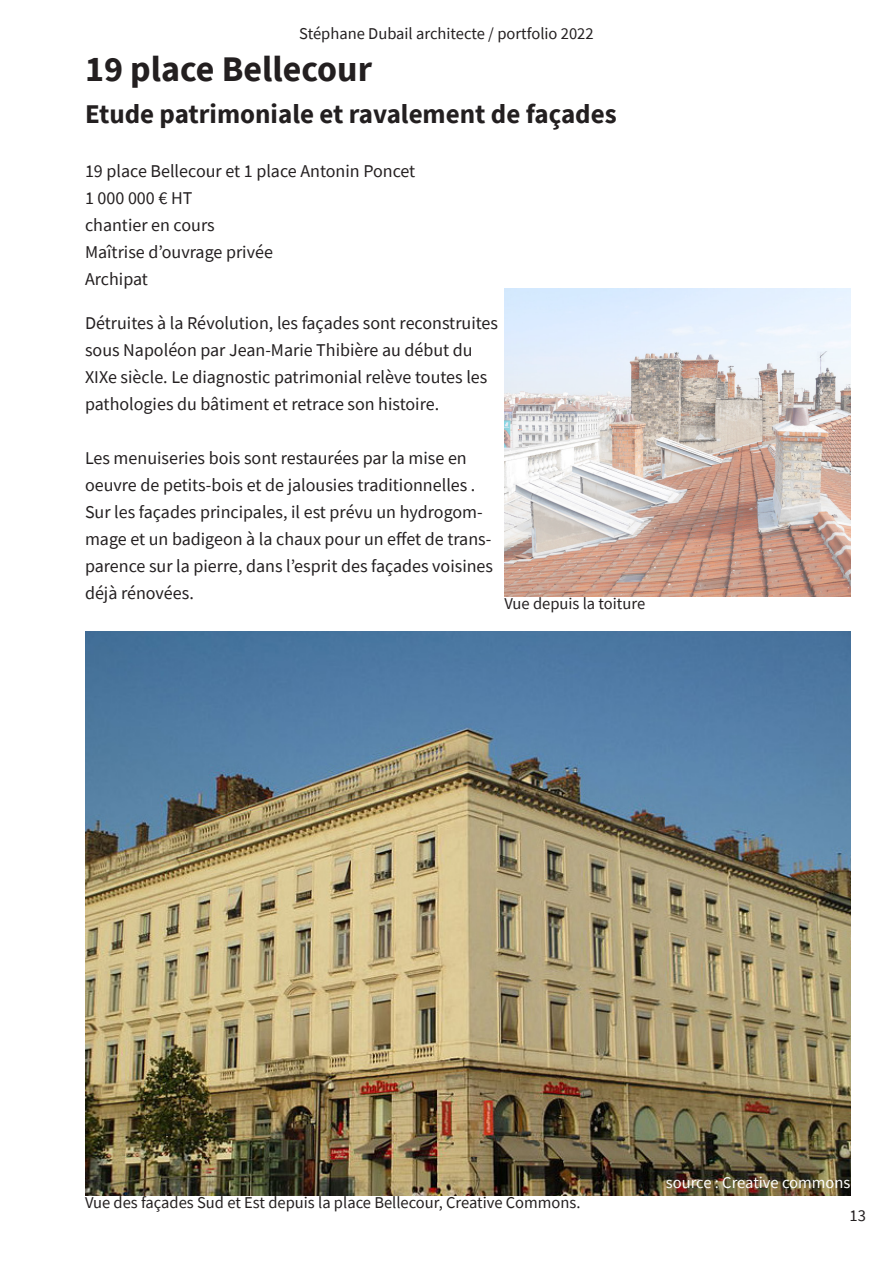
<style>
.page{position:relative;width:893px;height:1263px;background:#fff}
.page>*{position:absolute;margin:0;border:0;box-sizing:border-box;transform-origin:0 0}
.t1{font:700 36px "Source Sans Pro";color:#231f20}
.t2{font:700 27px "Source Sans Pro";color:#231f20}
.t3{font:18px/27px "Source Sans Pro";color:#231f20}
.t4{font:16.5px "Source Sans Pro";color:#231f20}
.t5{font:16.5px "Source Sans Pro";color:#fff}
</style>
<div class="page">
<img style="left:85px;top:631px;width:765px;height:564px">
<img style="left:504px;top:288px;width:346px;height:308px">
<p class="t4" style="left:299px;top:23px;width:296px">Stéphane Dubail architecte / portfolio 2022</p>
<p class="t1" style="left:85px;top:45px;width:288px">19 place Bellecour</p>
<p class="t2" style="left:85px;top:96px;width:533px">Etude patrimoniale et ravalement de façades</p>
<p class="t3" style="left:85px;top:157px;width:332px">19 place Bellecour et 1 place Antonin Poncet</p>
<p class="t3" style="left:85px;top:184px;width:109px">1 000 000 € HT</p>
<p class="t3" style="left:85px;top:211px;width:131px">chantier en cours</p>
<p class="t3" style="left:85px;top:238px;width:189px">Maîtrise d’ouvrage privée</p>
<p class="t3" style="left:85px;top:265px;width:64px">Archipat</p>
<p class="t3" style="left:85px;top:309px;width:415px">Détruites à la Révolution, les façades sont reconstruites sous Napoléon par Jean-Marie Thibière au début du XIXe siècle. Le diagnostic patrimonial relève toutes les pathologies du bâtiment et retrace son histoire.</p>
<p class="t3" style="left:85px;top:444px;width:392px">Les menuiseries bois sont restaurées par la mise en oeuvre de petits-bois et de jalousies traditionnelles .</p>
<p class="t3" style="left:85px;top:498px;width:410px">Sur les façades principales, il est prévu un hydrogom&shy;mage et un badigeon à la chaux pour un effet de trans&shy;parence sur la pierre, dans l’esprit des façades voisines déjà rénovées.</p>
<p class="t4" style="left:504px;top:593px;width:142px">Vue depuis la toiture</p>
<p class="t4" style="left:85px;top:1192px;width:497px">Vue des façades Sud et Est depuis la place Bellecour, Creative Commons.</p>
<p class="t5" style="left:666px;top:1172px;width:186px">source : Creative commons</p>
<p class="t4" style="left:850px;top:1205px;width:18px">13</p>
</div>
